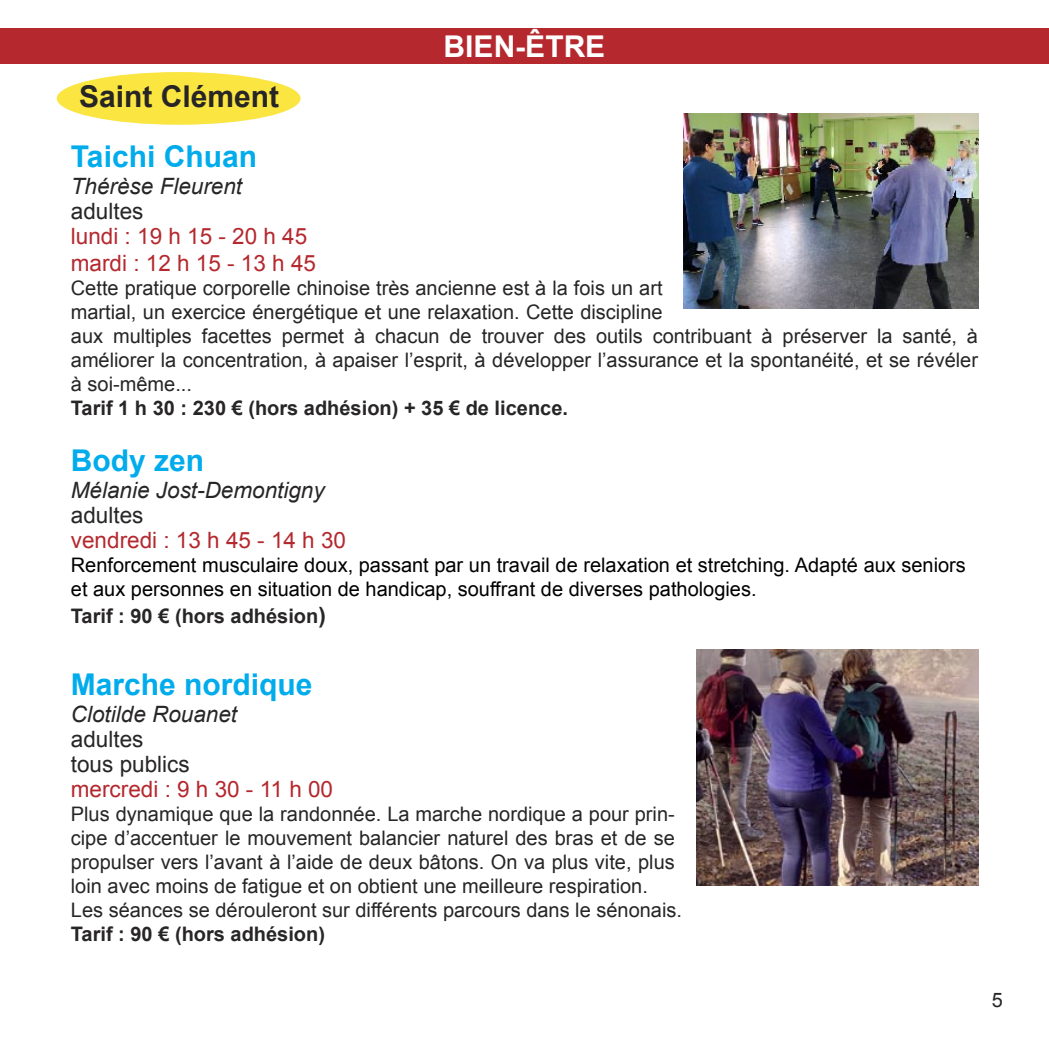
<style>
.page{position:relative;width:1049px;height:1049px;background:#fff}
.page>*{position:absolute;margin:0;border:0;box-sizing:border-box;transform-origin:0 0}
.t1{font:700 30px "Arial";color:#00acec}
.t2{font:700 30px "Arial";color:#272525}
.t3{font:700 30px "Arial";color:#fff}
.t4{font:22.5px/27px "Arial";color:#b4282e}
.t5{font:italic 22.5px "Arial";color:#272525}
.t6{font:22.5px/25px "Arial";color:#272525}
.t7{font:20px/24px "Arial";color:#272525}
.t8{font:20px/24px "Arial";color:#000}
.t9{font:700 20px "Arial";color:#272525}
.s1{font-size:22.5px}
</style>
<div class="page">
<div style="left:0;top:28px;width:1049px;height:36px;background:#b4282e"></div>
<div style="left:57px;top:72px;width:244px;height:53px;background:#fae541;border-radius:50%"></div>
<img style="left:684px;top:113px;width:294px;height:196px">
<img style="left:696px;top:650px;width:282px;height:236px">
<h1 class="t3" style="left:444px;top:30px;width:163px">BIEN-ÊTRE</h1>
<h1 class="t2" style="left:79px;top:79px;width:202px">Saint Clément</h1>
<h1 class="t1" style="left:71px;top:139px;width:188px">Taichi Chuan</h1>
<p class="t5" style="left:71px;top:173px;width:173px">Thérèse Fleurent</p>
<p class="t6" style="left:71px;top:198px;width:74px">adultes</p>
<p class="t4" style="left:71px;top:222px;width:247px">lundi : 19 h 15 - 20 h 45 mardi : 12 h 15 - 13 h 45</p>
<p class="t7" style="left:71px;top:276px;width:909px">Cette pratique corporelle chinoise très ancienne est à la fois un art<br>martial, un exercice énergétique et une relaxation. Cette discipline<br>aux multiples facettes permet à chacun de trouver des outils contribuant à préserver la santé, à améliorer la concentration, à apaiser l’esprit, à développer l’assurance et la spontanéité, et se révéler à soi-même...</p>
<p class="t9" style="left:71px;top:397px;width:499px">Tarif 1 h 30 : 230 € (hors adhésion) + 35 € de licence.</p>
<h1 class="t1" style="left:71px;top:443px;width:135px">Body zen</h1>
<p class="t5" style="left:71px;top:477px;width:255px">Mélanie Jost-Demontigny</p>
<p class="t6" style="left:71px;top:502px;width:74px">adultes</p>
<p class="t4" style="left:71px;top:526px;width:277px">vendredi : 13 h 45 - 14 h 30</p>
<p class="t8" style="left:71px;top:553px;width:896px">Renforcement musculaire doux, passant par un travail de relaxation et stretching. Adapté aux seniors et aux personnes en situation de handicap, souffrant de diverses pathologies.</p>
<p class="t9" style="left:71px;top:605px;width:256px">Tarif : 90 € (hors adhésion<span class="s1">)</span></p>
<h1 class="t1" style="left:71px;top:667px;width:243px">Marche nordique</h1>
<p class="t5" style="left:71px;top:701px;width:168px">Clotilde Rouanet</p>
<p class="t6" style="left:71px;top:726px;width:120px">adultes tous publics</p>
<p class="t4" style="left:71px;top:775px;width:264px">mercredi : 9 h 30 - 11 h 00</p>
<p class="t7" style="left:71px;top:802px;width:613px">Plus dynamique que la randonnée. La marche nordique a pour prin&shy;cipe d’accentuer le mouvement balancier naturel des bras et de se propulser vers l’avant à l’aide de deux bâtons. On va plus vite, plus loin avec moins de fatigue et on obtient une meilleure respiration.<br>Les séances se dérouleront sur différents parcours dans le sénonais.</p>
<p class="t9" style="left:71px;top:923px;width:256px">Tarif : 90 € (hors adhésion)</p>
<p class="t7" style="left:992px;top:988px;width:13px">5</p>
</div>
